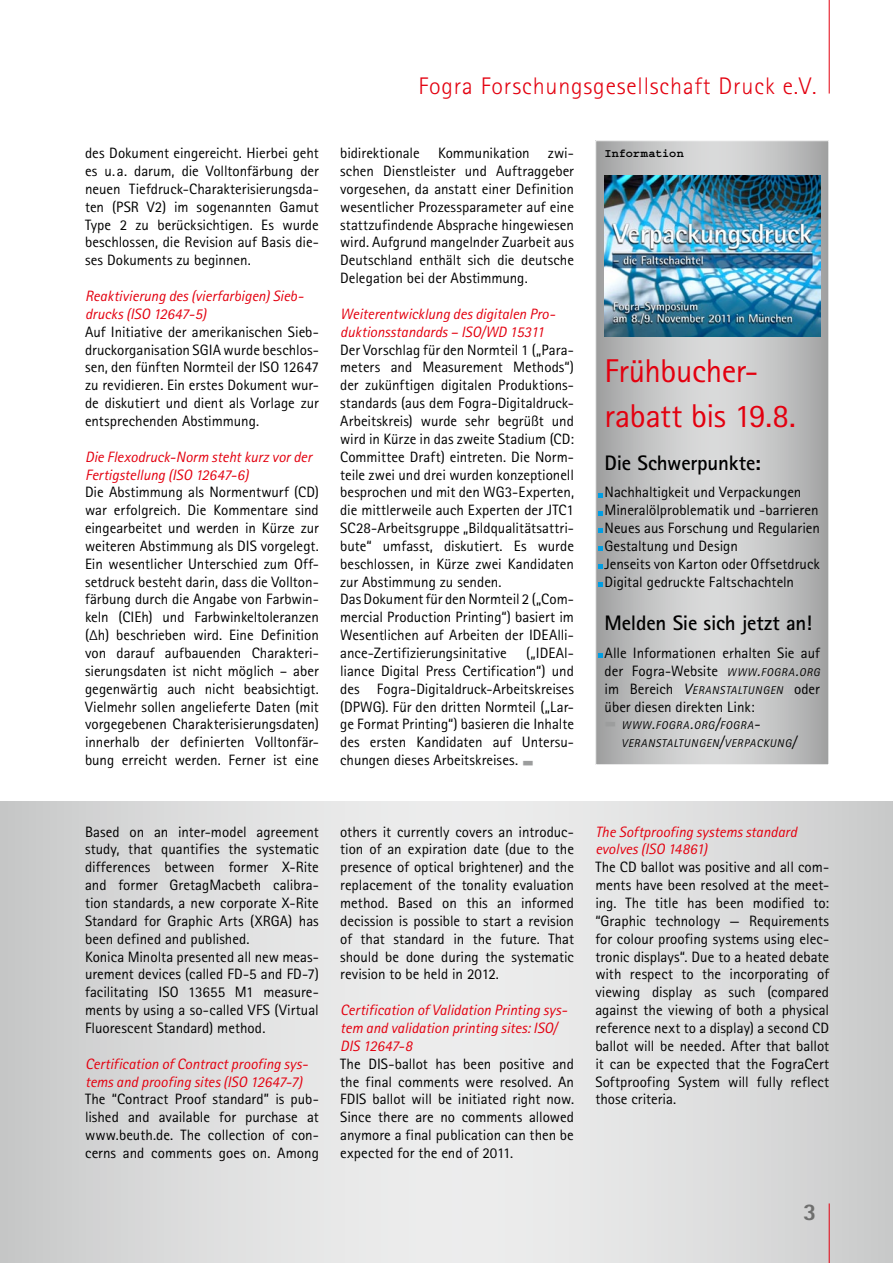
<style>
.page{position:relative;width:893px;height:1263px;background:#fff}
.page>*{position:absolute;margin:0;border:0;box-sizing:border-box;transform-origin:0 0}
.t1{font:800 42px "Rotis Sans Serif Std";color:#9c9d9d;scale:.61 1}
.t2{font:33px/45px "Rotis Sans Serif Std";letter-spacing:-.015em;color:#e3000f}
.t3{font:300 24px "Rotis Sans Serif Std";letter-spacing:.035em;color:#e3000f}
.t4{font:800 24px "Rotis Sans Serif Std";color:#6f6f6e}
.t5{font:700 21px "Rotis Sans Serif Std";letter-spacing:-.01em;color:#000}
.t6{font:15px/17.9px "Rotis Sans Serif Std";color:#000;text-align:justify}
.t7{font:italic 15px/17.9px "Rotis Sans Serif Std";letter-spacing:-.005em;color:#e3000f}
.t8{font:700 12px "Courier Std";letter-spacing:-.005em;color:#000}
.t9{font:italic 11.25px/17.9px "Rotis Sans Serif Std";letter-spacing:.06em;color:#000}
.s1{font-style:italic;font-size:11.25px}
.s2{font-style:italic}
.s3{font-style:normal;font-size:15px}
.s4{font-size:15px}
</style>
<div class="page">
<svg style="left:0;top:801px;width:893px;height:462px"></svg>
<hr style="left:829px;top:0;width:1px;height:94px;background:#e3000f">
<hr style="left:829px;top:1203px;width:1px;height:60px;background:#e3000f">
<svg style="left:597px;top:142px;width:230px;height:621px"></svg>
<div style="left:595px;top:140px;width:234px;height:625px;border:1px solid #fff"></div>
<img style="left:604px;top:175px;width:216px;height:162px">
<svg style="left:599px;top:493px;width:4px;height:4px"></svg>
<svg style="left:599px;top:511px;width:4px;height:4px"></svg>
<svg style="left:599px;top:529px;width:4px;height:4px"></svg>
<svg style="left:599px;top:547px;width:4px;height:4px"></svg>
<svg style="left:599px;top:564px;width:4px;height:5px"></svg>
<svg style="left:599px;top:582px;width:4px;height:5px"></svg>
<svg style="left:599px;top:654px;width:4px;height:4px"></svg>
<p class="t6" style="left:85px;top:144px;width:235px">des Dokument eingereicht. Hierbei geht es u. a. darum, die Volltonfärbung der neuen Tiefdruck-Charakterisierungsda&shy;ten (PSR V2) im sogenannten Gamut Type 2 zu berücksichtigen. Es wurde beschlossen, die Revision auf Basis die&shy;ses Dokuments zu beginnen.</p>
<p class="t7" style="left:85px;top:287px;width:220px">Reaktivierung des (vierfarbigen) Sieb&shy;drucks (ISO 12647-5)</p>
<p class="t6" style="left:85px;top:323px;width:235px">Auf Initiative der amerikanischen Sieb&shy;druckorganisation SGIA wurde beschlos&shy;sen, den fünften Normteil der ISO 12647 zu revidieren. Ein erstes Dokument wur&shy;de diskutiert und dient als Vorlage zur entsprechenden Abstimmung.</p>
<p class="t7" style="left:85px;top:448px;width:228px">Die Flexodruck-Norm steht kurz vor der<br>Fertigstellung (ISO 12647-6)</p>
<p class="t6" style="left:85px;top:483px;width:235px">Die Abstimmung als Normentwurf (CD) war erfolgreich. Die Kommentare sind eingearbeitet und werden in Kürze zur weiteren Abstimmung als DIS vorgelegt.<br>Ein wesentlicher Unterschied zum Off&shy;setdruck besteht darin, dass die Vollton&shy;färbung durch die Angabe von Farbwin&shy;keln (CIEh) und Farbwinkeltoleranzen (∆h) beschrieben wird. Eine Definition von darauf aufbauenden Charakteri&shy;sierungsdaten ist nicht möglich – aber gegenwärtig auch nicht beabsichtigt.<br>Vielmehr sollen angelieferte Daten (mit vorgegebenen Charakterisierungsdaten) innerhalb der definierten Volltonfär&shy;bung erreicht werden. Ferner ist eine</p>
<h3 class="t3" style="left:418px;top:72px;width:399px">Fogra Forschungsgesellschaft Druck e.V.</h3>
<p class="t6" style="left:340px;top:144px;width:235px">bidirektionale Kommunikation zwi&shy;schen Dienstleister und Auftraggeber vorgesehen, da anstatt einer Definition wesentlicher Prozessparameter auf eine stattzufindende Absprache hingewiesen wird. Aufgrund mangelnder Zuarbeit aus Deutschland enthält sich die deutsche Delegation bei der Abstimmung.</p>
<p class="t7" style="left:340px;top:305px;width:217px">Weiterentwicklung des digitalen Pro&shy;duktionsstandards – ISO/WD 15311</p>
<p class="t6" style="left:340px;top:340px;width:235px;text-align:left">Der Vorschlag für den Normteil 1 („Para&shy;meters and Measurement Methods“) der zukünftigen digitalen Produktions&shy;standards (aus dem Fogra-Digitaldruck-Arbeitskreis) wurde sehr begrüßt und wird in Kürze in das zweite Stadium (CD:<br>Committee Draft) eintreten. Die Norm&shy;teile zwei und drei wurden konzeptionell besprochen und mit den WG3-Experten, die mittlerweile auch Experten der JTC1<br>SC28-Arbeitsgruppe „Bildqualitätsattri&shy;bute“ umfasst, diskutiert. Es wurde beschlossen, in Kürze zwei Kandidaten zur Abstimmung zu senden.<br>Das Dokument für den Normteil 2 („Com&shy;mercial Production Printing“) basiert im Wesentlichen auf Arbeiten der IDEAlli&shy;ance-Zertifizierungsinitative</p>
<p class="t6" style="left:340px;top:644px;width:235px;text-indent:186px">(„IDEAl&shy;liance Digital Press Certification“) und des Fogra-Digitaldruck-Arbeitskreises (DPWG). Für den dritten Normteil („Lar&shy;ge Format Printing“) basieren die Inhalte des ersten Kandidaten auf Untersu&shy;chungen dieses Arbeitskreises.</p>
<h1 class="t1" style="left:522px;top:733px;width:21px">-</h1>
<p class="t8" style="left:605px;top:147px;width:81px">Information</p>
<h2 class="t2" style="left:605px;top:348px;width:193px">Frühbucher&shy;rabatt bis 19.8.</h2>
<h3 class="t5" style="left:605px;top:450px;width:158px">Die Schwerpunkte:</h3>
<p class="t6" style="left:605px;top:483px;width:217px;text-align:left">Nachhaltigkeit und Verpackungen Mineralölproblematik und -barrieren Neues aus Forschung und Regularien Gestaltung und Design<br>Jenseits von Karton oder Offsetdruck Digital gedruckte Faltschachteln</p>
<h3 class="t5" style="left:605px;top:609px;width:209px">Melden Sie sich jetzt an!</h3>
<p class="t6" style="left:605px;top:644px;width:217px">Alle Informationen erhalten Sie auf der Fogra-Website <span class="s1">WWW</span><span class="s2">.</span><span class="s1">FOGRA</span><span class="s2">.</span><span class="s1">ORG</span></p>
<p class="t9" style="left:605px;top:681px;width:217px"><span class="s3">im Bereich</span> <span class="s4">V</span>ERANSTALTUNGEN <span class="s3">oder</span></p>
<p class="t6" style="left:605px;top:697px;width:152px">über diesen direkten Link:</p>
<p class="t9" style="left:622px;top:717px;width:176px">WWW<span class="s4">.</span>FOGRA<span class="s4">.</span>ORG<span class="s4">/</span>FOGRA<span class="s4">-<br></span>VERANSTALTUNGEN<span class="s4">/</span>VERPACKUNG<span class="s4">/</span></p>
<p class="t6" style="left:85px;top:822px;width:235px;text-align:left">Based on an inter-model agreement study, that quantifies the systematic differences between former X-Rite and former GretagMacbeth calibra&shy;tion standards, a new corporate X-Rite Standard for Graphic Arts (XRGA) has been defined and published.<br>Konica Minolta presented all new meas&shy;urement devices (called FD-5 and FD-7) facilitating ISO 13655 M1 measure&shy;ments by using a so-called VFS (Virtual Fluorescent Standard) method.</p>
<p class="t7" style="left:85px;top:1055px;width:224px">Certification of Contract proofing sys&shy;tems and proofing sites (ISO 12647-7)</p>
<p class="t6" style="left:85px;top:1090px;width:235px">The “Contract Proof standard” is pub&shy;lished and available for purchase at www.beuth.de. The collection of con&shy;cerns and comments goes on. Among</p>
<p class="t6" style="left:340px;top:822px;width:235px">others it currently covers an introduc&shy;tion of an expiration date (due to the presence of optical brightener) and the replacement of the tonality evaluation method. Based on this an informed decission is possible to start a revision of that standard in the future. That should be done during the systematic revision to be held in 2012.</p>
<p class="t7" style="left:340px;top:1001px;width:229px">Certification of Validation Printing sys&shy;tem and validation printing sites: ISO/<br>DIS 12647-8</p>
<p class="t6" style="left:340px;top:1054px;width:235px">The DIS-ballot has been positive and the final comments were resolved. An FDIS ballot will be initiated right now.<br>Since there are no comments allowed anymore a final publication can then be expected for the end of 2011.</p>
<p class="t7" style="left:595px;top:823px;width:203px">The Softproofing systems standard evolves (ISO 14861)</p>
<p class="t6" style="left:595px;top:858px;width:235px">The CD ballot was positive and all com&shy;ments have been resolved at the meet&shy;ing. The title has been modified to: “Graphic technology — Requirements for colour proofing systems using elec&shy;tronic displays“. Due to a heated debate with respect to the incorporating of viewing display as such (compared against the viewing of both a physical reference next to a display) a second CD ballot will be needed. After that ballot it can be expected that the FograCert Softproofing System will fully reflect those criteria.</p>
<h3 class="t4" style="left:803px;top:1196px;width:15px">3</h3>
</div>
